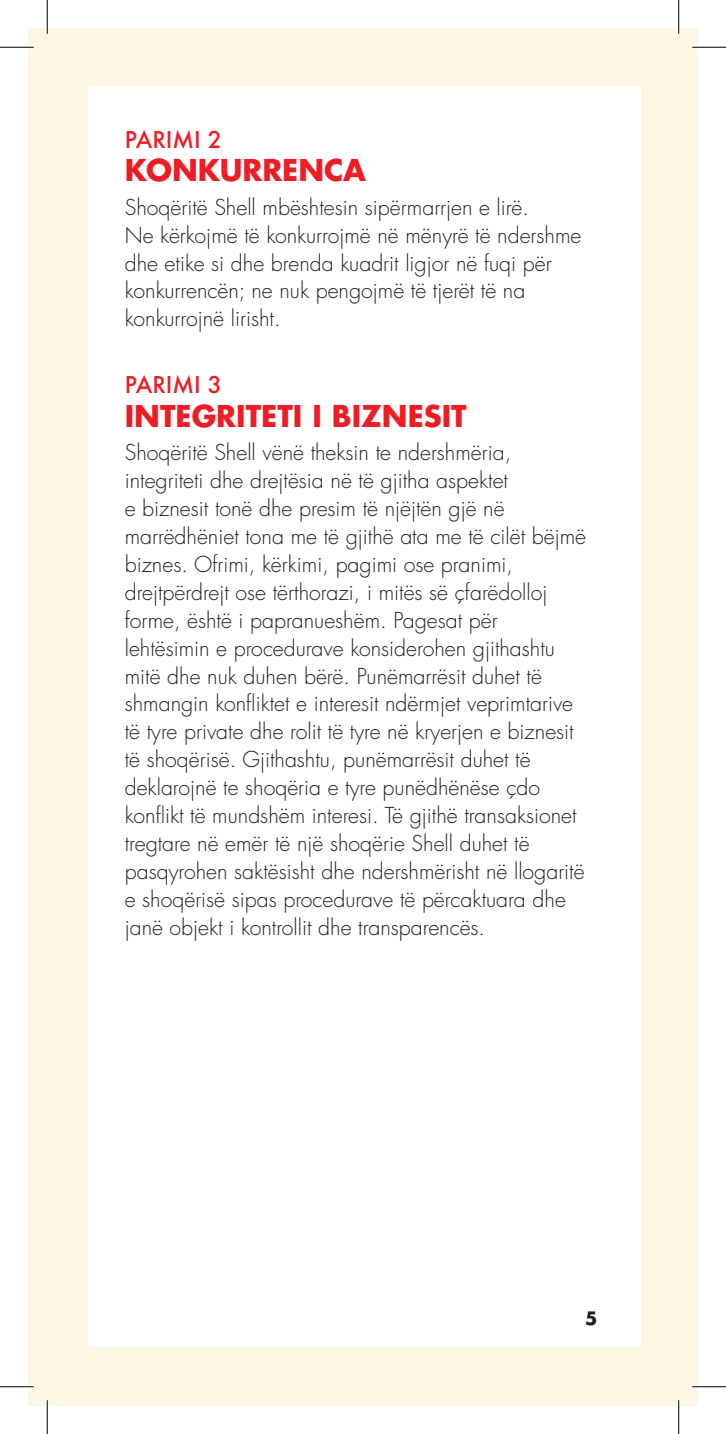
<style>
.page{position:relative;width:726px;height:1434px;background:#fff}
.page>*{position:absolute;margin:0;border:0;box-sizing:border-box;transform-origin:0 0}
.HEAD_4_-_10_11_red_m{font:700 29.25px "Futura LT Pro";color:#ee1d23}
.Principle_No{font:500 22.5px "Futura";color:#ee1d23}
.PRINCIPLES_BODY_TEXT{font:300 21.38px/27.9px "Futura LT Pro";color:#231f20}
.t1{font:700 18px "Futura LT Pro";color:#231f20}
</style>
<div class="page">
<div style="left:28px;top:28px;width:670px;height:1378px;background:#fef6e4"></div>
<div style="left:88px;top:87px;width:552px;height:1260px;background:#fff"></div>
<hr style="left:0;top:46px;width:34px;height:3px;background:#fff">
<hr style="left:692px;top:46px;width:34px;height:3px;background:#fff">
<hr style="left:0;top:1385px;width:34px;height:3px;background:#fff">
<hr style="left:692px;top:1385px;width:34px;height:3px;background:#fff">
<hr style="left:46px;top:0;width:3px;height:34px;background:#fff">
<hr style="left:46px;top:1400px;width:3px;height:34px;background:#fff">
<hr style="left:677px;top:0;width:3px;height:34px;background:#fff">
<hr style="left:677px;top:1400px;width:3px;height:34px;background:#fff">
<hr style="left:0;top:47px;width:34px;height:1px;background:#000">
<hr style="left:692px;top:47px;width:34px;height:1px;background:#000">
<hr style="left:0;top:1386px;width:34px;height:1px;background:#000">
<hr style="left:692px;top:1386px;width:34px;height:1px;background:#000">
<hr style="left:47px;top:0;width:1px;height:34px;background:#000">
<hr style="left:47px;top:1400px;width:1px;height:34px;background:#000">
<hr style="left:678px;top:0;width:1px;height:34px;background:#000">
<hr style="left:678px;top:1400px;width:1px;height:34px;background:#000">
<p class="Principle_No" style="left:125px;top:124px;width:98px">PARIMI 2</p>
<p class="HEAD_4_-_10_11_red_m" style="left:125px;top:148px;width:243px">KONKURRENCA</p>
<p class="PRINCIPLES_BODY_TEXT" style="left:125px;top:193px;width:458px">Shoqëritë Shell mbështesin sipërmarrjen e lirë.<br>Ne kërkojmë të konkurrojmë në mënyrë të ndershme dhe etike si dhe brenda kuadrit ligjor në fuqi për konkurrencën; ne nuk pengojmë të tjerët të na konkurrojnë lirisht.</p>
<p class="Principle_No" style="left:125px;top:369px;width:98px">PARIMI 3</p>
<p class="HEAD_4_-_10_11_red_m" style="left:125px;top:393px;width:344px">INTEGRITETI I BIZNESIT</p>
<p class="PRINCIPLES_BODY_TEXT" style="left:125px;top:439px;width:463px">Shoqëritë Shell vënë theksin te ndershmëria, integriteti dhe drejtësia në të gjitha aspektet<br>e biznesit tonë dhe presim të njëjtën gjë në marrëdhëniet tona me të gjithë ata me të cilët bëjmë biznes. Ofrimi, kërkimi, pagimi ose pranimi, drejtpërdrejt ose tërthorazi, i mitës së çfarëdolloj forme, është i papranueshëm. Pagesat për lehtësimin e procedurave konsiderohen gjithashtu mitë dhe nuk duhen bërë. Punëmarrësit duhet të shmangin konfliktet e interesit ndërmjet veprimtarive të tyre private dhe rolit të tyre në kryerjen e biznesit të shoqërisë. Gjithashtu, punëmarrësit duhet të deklarojnë te shoqëria e tyre punëdhënëse çdo konflikt të mundshëm interesi. Të gjithë transaksionet tregtare në emër të një shoqërie Shell duhet të pasqyrohen saktësisht dhe ndershmërisht në llogaritë e shoqërisë sipas procedurave të përcaktuara dhe janë objekt i kontrollit dhe transparencës.</p>
<p class="t1" style="left:585px;top:1305px;width:14px">5</p>
</div>
